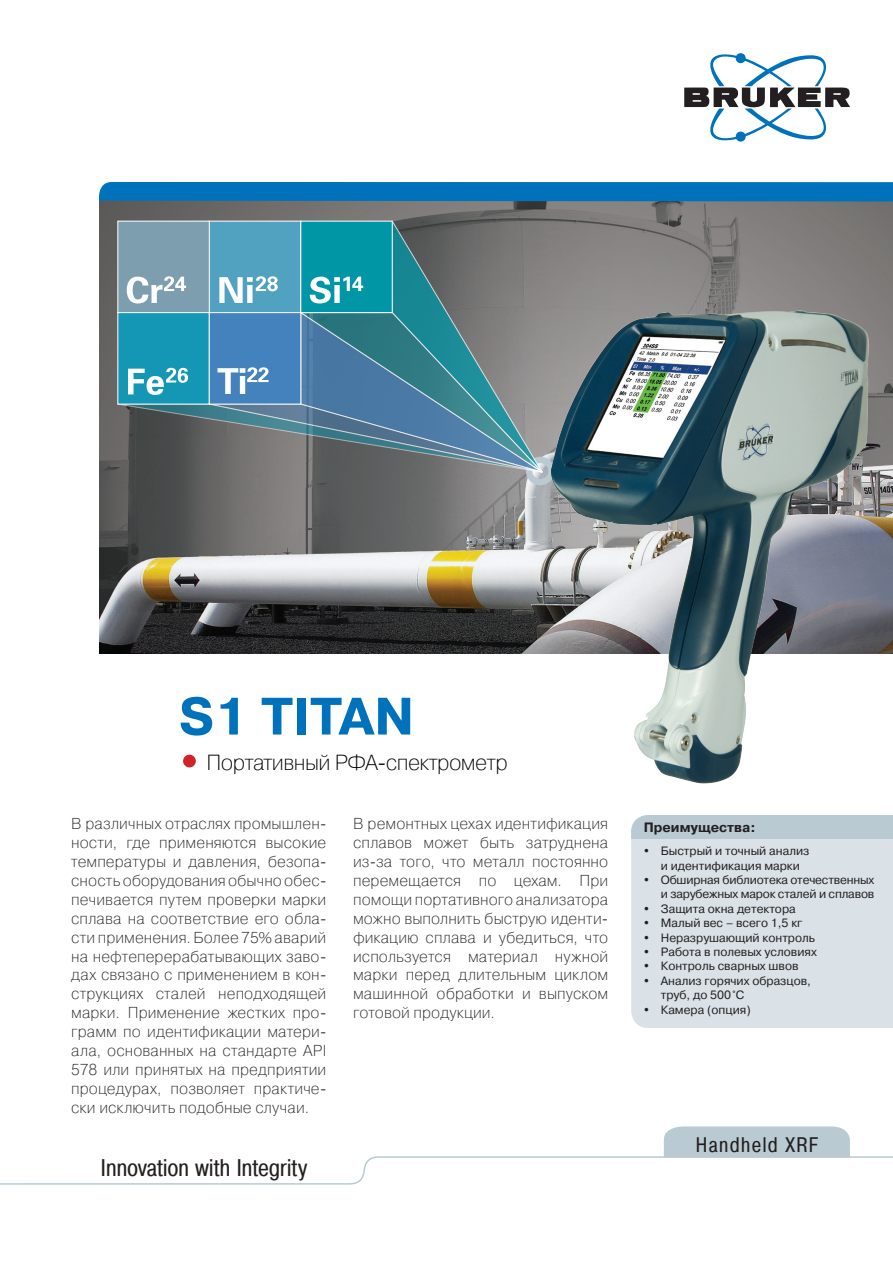
<style>
.page{position:relative;width:893px;height:1263px;background:#fff}
.page>*{position:absolute;margin:0;border:0;box-sizing:border-box;transform-origin:0 0}
.t1{font:700 52.5px "Pragmatica C";color:#0072bc}
.brochure_title-claim{font:24px "Pragmatica Cond C";letter-spacing:.01em;color:#231f20}
.t2{font:21.75px "Pragmatica Light C";letter-spacing:-.025em;color:#000}
.brochure_title-techn{font:21px "Pragmatica Cond C";letter-spacing:.08em;color:#231f20}
.brochure_body{font:15.75px/18.9px "Pragmatica Light C";letter-spacing:.005em;color:#231f20;text-align:justify}
.t3{font:700 13.5px "Pragmatica C";color:#231f20}
.t4{font:12px/14.4px "Pragmatica C";color:#231f20}
</style>
<div class="page">
<img style="left:99px;top:201px;width:794px;height:452px">
<div style="left:183px;top:755px;width:13px;height:12px;background:#d1232a;border-radius:50%"></div>
<svg style="left:684px;top:53px;width:166px;height:89px"></svg>
<svg style="left:0;top:1126px;width:893px;height:59px"></svg>
<div style="left:631px;top:838px;width:262px;height:190px;background:#dae2e7"></div>
<div style="left:631px;top:815px;width:262px;height:23px;background:#bacad2"></div>
<div style="left:99px;top:182px;width:794px;height:19px;background:#0072bc"></div>
<div style="left:526px;top:457px;width:28px;height:28px;border:6px solid #bacad2;border-radius:50%"></div>
<svg style="left:117px;top:221px;width:426px;height:252px"></svg>
<img style="left:537px;top:297px;width:337px;height:487px">
<svg style="left:645px;top:849px;width:3px;height:4px"></svg>
<svg style="left:645px;top:921px;width:3px;height:4px"></svg>
<svg style="left:645px;top:935px;width:3px;height:4px"></svg>
<svg style="left:645px;top:964px;width:3px;height:4px"></svg>
<svg style="left:645px;top:1007px;width:3px;height:4px"></svg>
<p class="t1" style="left:179px;top:687px;width:237px">S1 TITAN</p>
<p class="t2" style="left:206px;top:750px;width:303px">Портативный РФА-спектрометр</p>
<p class="brochure_body" style="left:71px;top:814px;width:257px">В различных отраслях промышлен&shy;ности, где применяются высокие температуры и давления, безопа&shy;сность оборудования обычно обес&shy;печивается путем проверки марки сплава на соответствие его обла&shy;сти применения. Более 75% аварий на нефтеперерабатывающих заво&shy;дах связано с применением в кон&shy;струкциях сталей неподходящей марки. Применение жестких про&shy;грамм по идентификации матери&shy;ала, основанных на стандарте API 578 или принятых на предприятии процедурах, позволяет практиче&shy;ски исключить подобные случаи.</p>
<p class="t3" style="left:644px;top:820px;width:113px">Преимущества:</p>
<p class="brochure_body" style="left:353px;top:814px;width:257px">В ремонтных цехах идентификация сплавов может быть затруднена из-за того, что металл постоянно перемещается по цехам. При помощи портативного анализатора можно выполнить быструю иденти&shy;фикацию сплава и убедиться, что используется материал нужной марки перед длительным циклом машинной обработки и выпуском готовой продукции.</p>
<p class="t4" style="left:661px;top:844px;width:150px">Быстрый и точный анализ и идентификация марки</p>
<p class="t4" style="left:661px;top:873px;width:215px">Обширная библиотека отечественных и зарубежных марок сталей и сплавов</p>
<p class="t4" style="left:661px;top:901px;width:136px">Защита окна детектора</p>
<p class="t4" style="left:661px;top:916px;width:143px">Малый вес – всего 1,5 кг</p>
<p class="t4" style="left:661px;top:930px;width:156px">Неразрушающий контроль</p>
<p class="t4" style="left:661px;top:945px;width:157px">Работа в полевых условиях</p>
<p class="t4" style="left:661px;top:959px;width:139px">Контроль сварных швов</p>
<p class="t4" style="left:661px;top:973px;width:152px">Анализ горячих образцов, труб, до 500°C</p>
<p class="t4" style="left:661px;top:1002px;width:91px">Камера (опция)</p>
<p class="brochure_title-claim" style="left:101px;top:1154px;width:208px">Innovation with Integrity</p>
<p class="brochure_title-techn" style="left:696px;top:1133px;width:123px">Handheld XRF</p>
</div>
